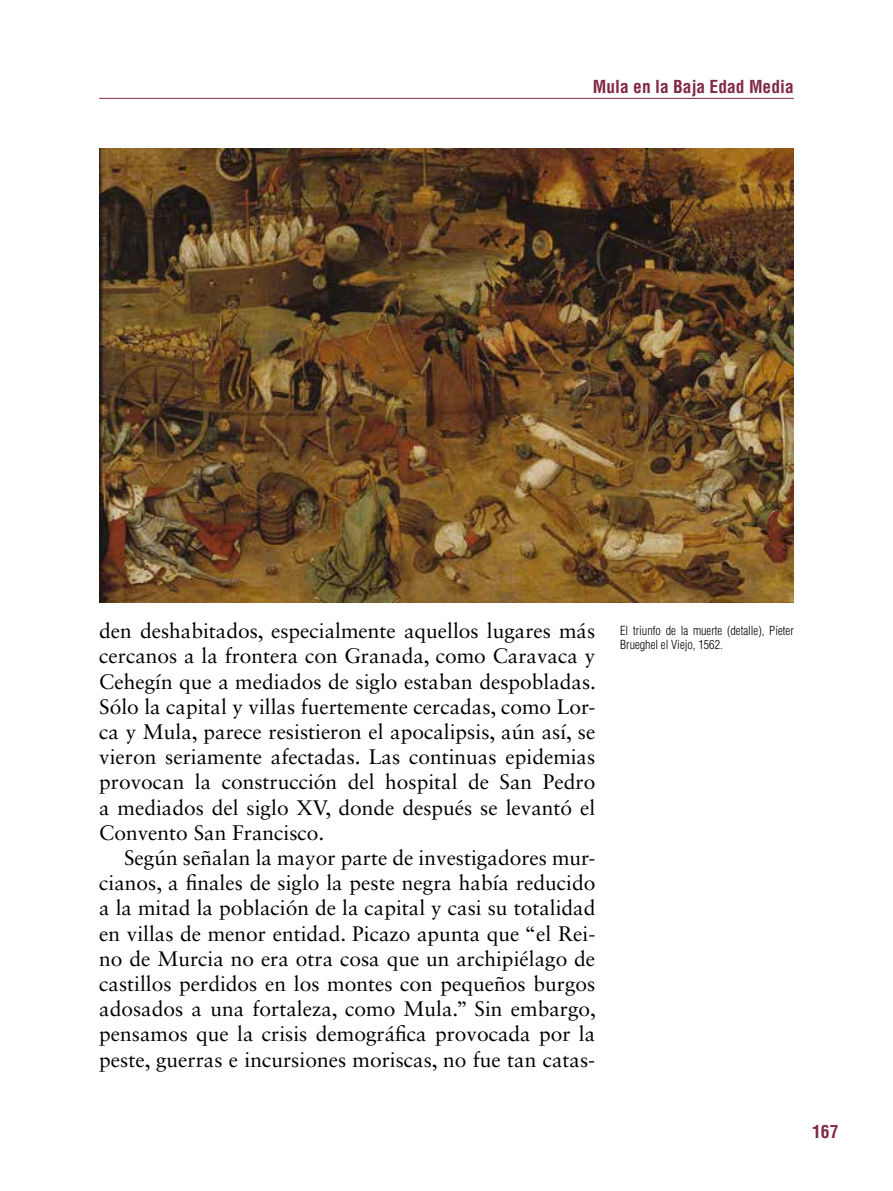
<style>
.page{position:relative;width:893px;height:1191px;background:#fff}
.page>*{position:absolute;margin:0;border:0;box-sizing:border-box;transform-origin:0 0}
.t1{font:21px/25.2px "Sabon LT Std";color:#000;text-align:justify}
.t2{font:700 condensed 17.5px "Helvetica";color:#822a44}
.t3{font:300 condensed 12.25px/14.7px "Helvetica";color:#000}
</style>
<div class="page">
<hr style="left:99px;top:98px;width:695px;height:1px;background:#822a44">
<img style="left:99px;top:149px;width:695px;height:453px">
<p class="t2" style="left:593px;top:76px;width:202px">Mula en la Baja Edad Media</p>
<p class="t1" style="left:99px;top:618px;width:498px">den deshabitados, especialmente aquellos lugares más cercanos a la frontera con Granada, como Caravaca y Cehegín que a mediados de siglo estaban despobladas.<br>Sólo la capital y villas fuertemente cercadas, como Lor&shy;ca y Mula, parece resistieron el apocalipsis, aún así, se vieron seriamente afectadas. Las continuas epidemias provocan la construcción del hospital de San Pedro a mediados del siglo XV, donde después se levantó el Convento San Francisco.</p>
<p class="t1" style="left:99px;top:845px;width:498px;text-indent:25px">Según señalan la mayor parte de investigadores mur&shy;cianos, a finales de siglo la peste negra había reducido a la mitad la población de la capital y casi su totalidad en villas de menor entidad. Picazo apunta que “el Rei&shy;no de Murcia no era otra cosa que un archipiélago de castillos perdidos en los montes con pequeños burgos adosados a una fortaleza, como Mula.” Sin embargo, pensamos que la crisis demográfica provocada por la peste, guerras e incursiones moriscas, no fue tan catas-</p>
<p class="t3" style="left:620px;top:622px;width:175px">El triunfo de la muerte (detalle), Pieter<br>Brueghel el Viejo, 1562.</p>
<p class="t2" style="left:812px;top:1120px;width:28px">167</p>
</div>
